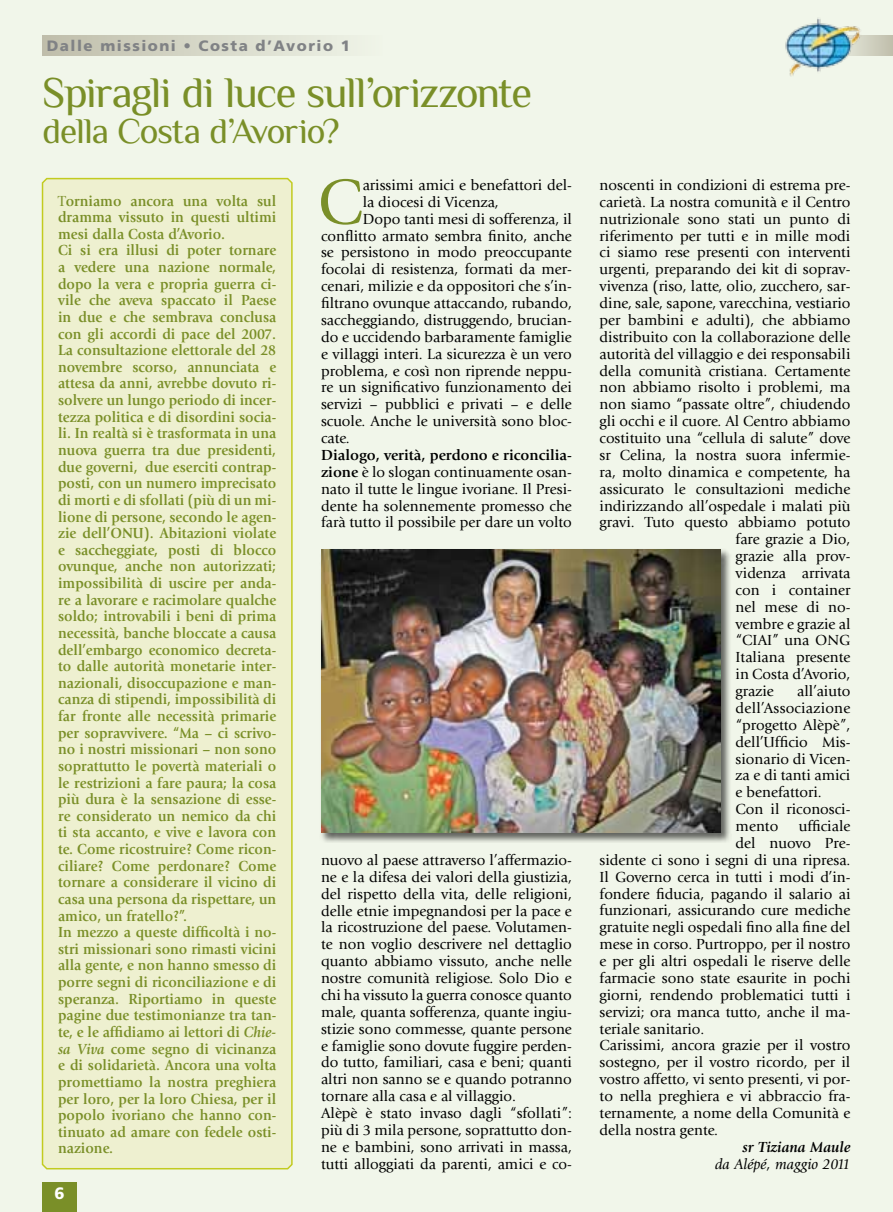
<style>
.page{position:relative;width:893px;height:1212px;background:#f1f6ea}
.page>*{position:absolute;margin:0;border:0;box-sizing:border-box;transform-origin:0 0}
.t1{font:66.3px "Giovanni";color:#7a8f28}
.t2{font:43.5px "Philosopher";letter-spacing:-.03em;color:#7a8f28}
.t3{font:36px "Philosopher";letter-spacing:-.03em;color:#7a8f28}
.t4{font:900 16.5px "Frutiger";color:#fff}
.t5{font:15.15px/16.8px "Giovanni";color:#000}
.t6{font:700 15.15px/16.6px "Giovanni";color:#7a8f28;scale:.94 1}
.t7{font:italic 15.15px "Giovanni";color:#000}
.t8{font:italic 700 15.15px "Giovanni";color:#000}
.t9{font:900 15px "Frutiger";letter-spacing:.1em;color:#808285}
.s1{font-weight:400}
.s2{font-style:italic}
.s3{font-weight:700}
</style>
<div class="page">
<div style="left:43px;top:35px;width:340px;height:21px;background:linear-gradient(to right,#bfbdab,#f0f5e8)"></div>
<div style="left:41px;top:177px;width:252px;height:993px;background:#eef0d0"></div>
<div style="left:319px;top:548px;width:412px;height:295px;background:#000;opacity:.6"></div>
<img style="left:321px;top:550px;width:400px;height:283px">
<svg style="left:862px;top:35px;width:31px;height:21px"></svg>
<img style="left:785px;top:18px;width:77px;height:58px">
<div style="left:43px;top:1182px;width:34px;height:30px;background:#7a8f28"></div>
<p class="t9" style="left:47px;top:37px;width:305px">Dalle missioni • Costa d’Avorio 1</p>
<h2 class="t2" style="left:43px;top:70px;width:491px">Spiragli di luce sull’orizzonte</h2>
<h3 class="t3" style="left:43px;top:112px;width:299px">della Costa d’Avorio?</h3>
<h1 class="t1" style="left:318px;top:165px;width:47px">C</h1>
<p class="t5" style="left:363px;top:177px;width:211px">arissimi amici e benefattori del-</p>
<p class="t6" style="left:58px;top:192px;width:234px"><span class="s1">T</span>orniamo ancora una volta sul dramma vissuto in questi ultimi mesi dalla Costa d’Avorio.<br>Ci si era illusi di poter tornare a vedere una nazione normale, dopo la vera e propria guerra ci&shy;vile che aveva spaccato il Paese in due e che sembrava conclusa con gli accordi di pace del 2007.<br>La consultazione elettorale del 28 novembre scorso, annunciata e attesa da anni, avrebbe dovuto ri&shy;solvere un lungo periodo di incer&shy;tezza politica e di disordini socia&shy;li. In realtà si è trasformata in una nuova guerra tra due presidenti, due governi, due eserciti contrap&shy;posti, con un numero imprecisato di morti e di sfollati (più di un mi&shy;lione di persone, secondo le agen&shy;zie dell’ONU). Abitazioni violate e saccheggiate, posti di blocco ovunque, anche non autorizzati; impossibilità di uscire per anda&shy;re a lavorare e racimolare qualche soldo; introvabili i beni di prima necessità, banche bloccate a causa dell’embargo economico decreta&shy;to dalle autorità monetarie inter&shy;nazionali, disoccupazione e man&shy;canza di stipendi, impossibilità di far fronte alle necessità primarie per sopravvivere. “Ma – ci scrivo&shy;no i nostri missionari – non sono soprattutto le povertà materiali o le restrizioni a fare paura; la cosa più dura è la sensazione di esse&shy;re considerato un nemico da chi ti sta accanto, e vive e lavora con te. Come ricostruire? Come ricon&shy;ciliare? Come perdonare? Come tornare a considerare il vicino di casa una persona da rispettare, un amico, un fratello?”.<br>In mezzo a queste difficoltà i no&shy;stri missionari sono rimasti vicini alla gente, e non hanno smesso di porre segni di riconciliazione e di speranza. Riportiamo in queste pagine due testimonianze tra tan&shy;te, e le affidiamo ai lettori di <span class="s2">Chie&shy;sa Viva</span> come segno di vicinanza e di solidarietà. Ancora una volta promettiamo la nostra preghiera per loro, per la loro Chiesa, per il popolo ivoriano che hanno con&shy;tinuato ad amare con fedele osti&shy;nazione.</p>
<p class="t4" style="left:54px;top:1183px;width:12px">6</p>
<p class="t5" style="left:363px;top:194px;width:138px">la diocesi di Vicenza,</p>
<p class="t5" style="left:363px;top:210px;width:211px">Dopo tanti mesi di sofferenza, il</p>
<p class="t5" style="left:321px;top:227px;width:252px">conflitto armato sembra finito, anche</p>
<p class="t5" style="left:321px;top:244px;width:252px">se persistono in modo preoccupante</p>
<p class="t5" style="left:321px;top:261px;width:252px">focolai di resistenza, formati da mer-</p>
<p class="t5" style="left:321px;top:278px;width:252px">cenari, milizie e da oppositori che s’in-</p>
<p class="t5" style="left:321px;top:295px;width:252px">filtrano ovunque attaccando, rubando,</p>
<p class="t5" style="left:321px;top:312px;width:252px">saccheggiando, distruggendo, brucian-</p>
<p class="t5" style="left:321px;top:329px;width:252px">do e uccidendo barbaramente famiglie</p>
<p class="t5" style="left:321px;top:345px;width:252px">e villaggi interi. La sicurezza è un vero</p>
<p class="t5" style="left:321px;top:362px;width:252px">problema, e così non riprende neppu-</p>
<p class="t5" style="left:321px;top:379px;width:252px">re un significativo funzionamento dei</p>
<p class="t5" style="left:321px;top:396px;width:252px">servizi – pubblici e privati – e delle</p>
<p class="t5" style="left:321px;top:413px;width:252px">scuole. Anche le università sono bloc-</p>
<p class="t5" style="left:321px;top:430px;width:30px">cate.</p>
<p class="t5" style="left:321px;top:447px;width:252px;text-align:justify"><span class="s3">Dialogo, verità, perdono e riconcilia&shy;zione</span> è lo slogan continuamente osan&shy;nato il tutte le lingue ivoriane. Il Presi&shy;dente ha solennemente promesso che farà tutto il possibile per dare un volto</p>
<p class="t5" style="left:321px;top:852px;width:252px">nuovo al paese attraverso l’affermazio&shy;ne e la difesa dei valori della giustizia, del rispetto della vita, delle religioni, delle etnie impegnandosi per la pace e la ricostruzione del paese. Volutamen&shy;te non voglio descrivere nel dettaglio quanto abbiamo vissuto, anche nelle nostre comunità religiose. Solo Dio e chi ha vissuto la guerra conosce quanto male, quanta sofferenza, quante ingiu&shy;stizie sono commesse, quante persone e famiglie sono dovute fuggire perden&shy;do tutto, familiari, casa e beni; quanti altri non sanno se e quando potranno tornare alla casa e al villaggio.<br>Alèpè è stato invaso dagli “sfollati”: più di 3 mila persone, soprattutto don&shy;ne e bambini, sono arrivati in massa, tutti alloggiati da parenti, amici e co-</p>
<p class="t5" style="left:600px;top:177px;width:252px">noscenti in condizioni di estrema pre-</p>
<p class="t5" style="left:600px;top:194px;width:252px">carietà. La nostra comunità e il Centro</p>
<p class="t5" style="left:600px;top:210px;width:252px">nutrizionale sono stati un punto di</p>
<p class="t5" style="left:600px;top:227px;width:252px">riferimento per tutti e in mille modi</p>
<p class="t5" style="left:600px;top:244px;width:252px">ci siamo rese presenti con interventi</p>
<p class="t5" style="left:600px;top:261px;width:252px">urgenti, preparando dei kit di soprav-</p>
<p class="t5" style="left:600px;top:278px;width:252px">vivenza (riso, latte, olio, zucchero, sar-</p>
<p class="t5" style="left:600px;top:295px;width:252px">dine, sale, sapone, varecchina, vestiario</p>
<p class="t5" style="left:600px;top:312px;width:252px">per bambini e adulti), che abbiamo</p>
<p class="t5" style="left:600px;top:329px;width:252px">distribuito con la collaborazione delle</p>
<p class="t5" style="left:600px;top:345px;width:252px">autorità del villaggio e dei responsabili</p>
<p class="t5" style="left:600px;top:362px;width:252px">della comunità cristiana. Certamente</p>
<p class="t5" style="left:600px;top:379px;width:252px">non abbiamo risolto i problemi, ma</p>
<p class="t5" style="left:600px;top:396px;width:252px">non siamo “passate oltre”, chiudendo</p>
<p class="t5" style="left:600px;top:413px;width:252px">gli occhi e il cuore. Al Centro abbiamo</p>
<p class="t5" style="left:600px;top:430px;width:252px">costituito una “cellula di salute” dove</p>
<p class="t5" style="left:600px;top:447px;width:252px">sr Celina, la nostra suora infermie-</p>
<p class="t5" style="left:600px;top:463px;width:252px">ra, molto dinamica e competente, ha</p>
<p class="t5" style="left:600px;top:480px;width:252px">assicurato le consultazioni mediche</p>
<p class="t5" style="left:600px;top:497px;width:252px">indirizzando all’ospedale i malati più</p>
<p class="t5" style="left:600px;top:514px;width:252px">gravi. Tuto questo abbiamo potuto</p>
<p class="t5" style="left:736px;top:531px;width:116px">fare grazie a Dio,</p>
<p class="t5" style="left:736px;top:548px;width:116px">grazie alla prov-</p>
<p class="t5" style="left:736px;top:565px;width:116px">videnza arrivata</p>
<p class="t5" style="left:736px;top:582px;width:116px">con i container</p>
<p class="t5" style="left:736px;top:598px;width:116px">nel mese di no-</p>
<p class="t5" style="left:736px;top:615px;width:116px">vembre e grazie al</p>
<p class="t5" style="left:736px;top:632px;width:116px">“CIAI” una ONG</p>
<p class="t5" style="left:736px;top:649px;width:116px">Italiana presente</p>
<p class="t5" style="left:736px;top:666px;width:116px">in Costa d’Avorio,</p>
<p class="t5" style="left:736px;top:683px;width:40px">grazie</p>
<p class="t5" style="left:736px;top:683px;width:116px;text-indent:62px">all’aiuto dell’Associazione “progetto Alèpè”, dell’Ufficio Mis&shy;sionario di Vicen&shy;za e di tanti amici e benefattori.<br>Con il riconosci&shy;mento</p>
<p class="t5" style="left:799px;top:818px;width:53px">ufficiale</p>
<p class="t5" style="left:736px;top:835px;width:116px">del nuovo Pre-</p>
<p class="t5" style="left:600px;top:851px;width:252px">sidente ci sono i segni di una ripresa.</p>
<p class="t5" style="left:600px;top:868px;width:252px">Il Governo cerca in tutti i modi d’in-</p>
<p class="t5" style="left:600px;top:885px;width:252px">fondere fiducia, pagando il salario ai</p>
<p class="t5" style="left:600px;top:902px;width:252px">funzionari, assicurando cure mediche</p>
<p class="t5" style="left:600px;top:919px;width:252px">gratuite negli ospedali fino alla fine del</p>
<p class="t5" style="left:600px;top:936px;width:252px">mese in corso. Purtroppo, per il nostro</p>
<p class="t5" style="left:600px;top:953px;width:252px">e per gli altri ospedali le riserve delle</p>
<p class="t5" style="left:600px;top:970px;width:252px">farmacie sono state esaurite in pochi</p>
<p class="t5" style="left:600px;top:986px;width:252px">giorni, rendendo problematici tutti i</p>
<p class="t5" style="left:600px;top:1003px;width:252px">servizi; ora manca tutto, anche il ma-</p>
<p class="t5" style="left:600px;top:1020px;width:106px">teriale sanitario.</p>
<p class="t5" style="left:600px;top:1037px;width:252px">Carissimi, ancora grazie per il vostro</p>
<p class="t5" style="left:600px;top:1054px;width:252px">sostegno, per il vostro ricordo, per il</p>
<p class="t5" style="left:600px;top:1071px;width:252px">vostro affetto, vi sento presenti, vi por-</p>
<p class="t5" style="left:600px;top:1088px;width:252px">to nella preghiera e vi abbraccio fra-</p>
<p class="t5" style="left:600px;top:1105px;width:252px">ternamente, a nome della Comunità e</p>
<p class="t5" style="left:600px;top:1121px;width:120px">della nostra gente.</p>
<p class="t8" style="left:742px;top:1138px;width:110px">sr Tiziana Maule</p>
<p class="t7" style="left:715px;top:1155px;width:137px">da Alépé, maggio 2011</p>
</div>
